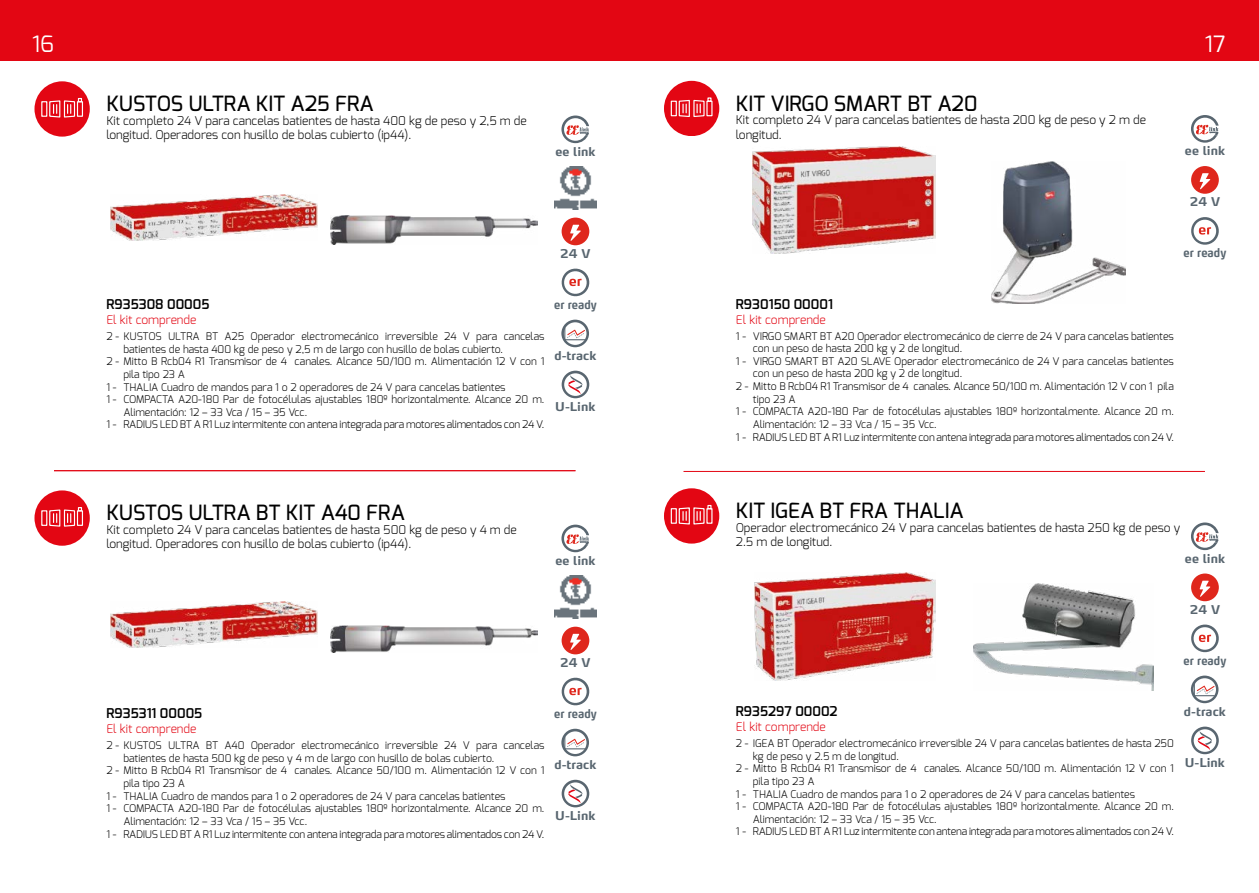
<style>
.page{position:relative;width:1259px;height:893px;background:#fff}
.page>*{position:absolute;margin:0;border:0;box-sizing:border-box;transform-origin:0 0}
.t1{font:22.5px "Exo";color:#fff}
.t2{font:500 21px "Exo";color:#000}
.t3{font:600 13.5px "Exo";color:#000}
.t4{font:300 12px/14.4px "Exo";color:#000}
.t5{font:700 12px "Max LF";color:#596670}
.t6{font:300 12px "Exo";color:#e30613}
.t7{font:700 12px "Max LF";color:#596670;scale:.89 1}
.t8{font:300 10.5px "Exo";color:#000}
.t9{font:300 10.5px "Exo";letter-spacing:-.02em;color:#000}
</style>
<div class="page">
<div style="left:0;top:0;width:629px;height:61px;background:#e30613"></div>
<div style="left:629px;top:0;width:630px;height:61px;background:#e30613"></div>
<img style="left:111px;top:195px;width:207px;height:45px">
<svg style="left:561px;top:116px;width:28px;height:27px"></svg>
<img style="left:554px;top:167px;width:43px;height:42px">
<div style="left:561px;top:218px;width:28px;height:27px;background:#df271c;border-radius:50%"></div>
<svg style="left:570px;top:225px;width:11px;height:16px"></svg>
<svg style="left:561px;top:269px;width:29px;height:28px"></svg>
<svg style="left:561px;top:320px;width:28px;height:27px"></svg>
<svg style="left:561px;top:371px;width:28px;height:27px"></svg>
<div style="left:34px;top:81px;width:56px;height:55px;background:#e30613;border-radius:50%"></div>
<div style="left:41px;top:101px;width:6px;height:16px;border:1px solid #fff"></div>
<div style="left:77px;top:101px;width:6px;height:16px;border:1px solid #fff"></div>
<svg style="left:49px;top:98px;width:33px;height:20px"></svg>
<img style="left:330px;top:216px;width:207px;height:29px">
<svg style="left:561px;top:525px;width:28px;height:27px"></svg>
<img style="left:554px;top:576px;width:43px;height:42px">
<div style="left:561px;top:627px;width:28px;height:27px;background:#df271c;border-radius:50%"></div>
<svg style="left:570px;top:634px;width:11px;height:16px"></svg>
<svg style="left:561px;top:678px;width:29px;height:28px"></svg>
<svg style="left:561px;top:729px;width:28px;height:27px"></svg>
<svg style="left:561px;top:780px;width:28px;height:27px"></svg>
<div style="left:34px;top:490px;width:56px;height:55px;background:#e30613;border-radius:50%"></div>
<div style="left:41px;top:510px;width:6px;height:16px;border:1px solid #fff"></div>
<div style="left:77px;top:510px;width:6px;height:16px;border:1px solid #fff"></div>
<svg style="left:49px;top:507px;width:33px;height:20px"></svg>
<hr style="left:54px;top:470px;width:521px;height:1px;background:#e30613">
<img style="left:330px;top:626px;width:207px;height:27px">
<hr style="left:683px;top:471px;width:522px;height:1px;background:#e30613">
<img style="left:111px;top:602px;width:207px;height:45px">
<svg style="left:1191px;top:522px;width:28px;height:28px"></svg>
<div style="left:1191px;top:573px;width:27px;height:28px;background:#df271c;border-radius:50%"></div>
<svg style="left:1199px;top:581px;width:11px;height:16px"></svg>
<svg style="left:1191px;top:625px;width:28px;height:28px"></svg>
<svg style="left:1190px;top:676px;width:28px;height:27px"></svg>
<svg style="left:1191px;top:727px;width:27px;height:27px"></svg>
<div style="left:664px;top:488px;width:55px;height:55px;background:#e30613;border-radius:50%"></div>
<div style="left:671px;top:508px;width:6px;height:16px;border:1px solid #fff"></div>
<div style="left:706px;top:508px;width:6px;height:16px;border:1px solid #fff"></div>
<svg style="left:678px;top:505px;width:33px;height:20px"></svg>
<img style="left:974px;top:583px;width:179px;height:108px">
<img style="left:754px;top:573px;width:181px;height:107px">
<img style="left:752px;top:146px;width:183px;height:108px">
<svg style="left:1191px;top:115px;width:28px;height:28px"></svg>
<div style="left:1191px;top:166px;width:27px;height:28px;background:#df271c;border-radius:50%"></div>
<svg style="left:1199px;top:173px;width:11px;height:16px"></svg>
<svg style="left:1191px;top:217px;width:28px;height:28px"></svg>
<div style="left:664px;top:81px;width:55px;height:55px;background:#e30613;border-radius:50%"></div>
<div style="left:671px;top:101px;width:6px;height:15px;border:1px solid #fff"></div>
<svg style="left:678px;top:97px;width:33px;height:20px"></svg>
<img style="left:992px;top:162px;width:133px;height:141px">
<h1 class="t1" style="left:32px;top:29px;width:24px">16</h1>
<h1 class="t1" style="left:1205px;top:29px;width:22px">17</h1>
<h2 class="t2" style="left:106px;top:90px;width:269px">KUSTOS ULTRA KIT A25 FRA</h2>
<p class="t4" style="left:106px;top:113px;width:422px">Kit completo 24 V para cancelas batientes de hasta 400 kg de peso y 2,5 m de longitud. Operadores con husillo de bolas cubierto (ip44).</p>
<p class="t5" style="left:555px;top:144px;width:41px">ee link</p>
<p class="t5" style="left:560px;top:246px;width:32px">24 V</p>
<p class="t3" style="left:106px;top:296px;width:105px">R935308 00005</p>
<p class="t8" style="left:106px;top:330px;width:439px">2 - KUSTOS ULTRA BT A25 Operador electromecánico irreversible 24 V para cancelas</p>
<p class="t8" style="left:123px;top:342px;width:381px">batientes de hasta 400 kg de peso y 2,5 m de largo con husillo de bolas cubierto.</p>
<p class="t8" style="left:106px;top:355px;width:440px">2 - Mitto B Rcb04 R1 Transmisor de 4 canales. Alcance 50/100 m. Alimentación 12 V con 1</p>
<p class="t8" style="left:123px;top:367px;width:63px">pila tipo 23 A</p>
<p class="t8" style="left:106px;top:380px;width:401px">1 - THALIA Cuadro de mandos para 1 o 2 operadores de 24 V para cancelas batientes</p>
<p class="t8" style="left:106px;top:393px;width:439px">1 - COMPACTA A20-180 Par de fotocélulas ajustables 180º horizontalmente. Alcance 20 m.</p>
<p class="t8" style="left:123px;top:405px;width:185px">Alimentación: 12 – 33 Vca / 15 – 35 Vcc.</p>
<p class="t9" style="left:106px;top:418px;width:439px">1 - RADIUS LED BT A R1 Luz intermitente con antena integrada para motores alimentados con 24 V.</p>
<p class="t6" style="left:106px;top:312px;width:91px">El kit comprende</p>
<p class="t7" style="left:554px;top:297px;width:49px">er ready</p>
<p class="t5" style="left:554px;top:348px;width:43px">d-track</p>
<p class="t5" style="left:555px;top:399px;width:42px">U-Link</p>
<h2 class="t2" style="left:106px;top:499px;width:300px">KUSTOS ULTRA BT KIT A40 FRA</h2>
<p class="t4" style="left:106px;top:522px;width:412px">Kit completo 24 V para cancelas batientes de hasta 500 kg de peso y 4 m de longitud. Operadores con husillo de bolas cubierto (ip44).</p>
<p class="t5" style="left:555px;top:553px;width:41px">ee link</p>
<p class="t5" style="left:560px;top:655px;width:32px">24 V</p>
<p class="t3" style="left:106px;top:705px;width:97px">R935311 00005</p>
<p class="t8" style="left:106px;top:739px;width:439px">2 - KUSTOS ULTRA BT A40 Operador electromecánico irreversible 24 V para cancelas</p>
<p class="t8" style="left:123px;top:751px;width:372px">batientes de hasta 500 kg de peso y 4 m de largo con husillo de bolas cubierto.</p>
<p class="t8" style="left:106px;top:764px;width:440px">2 - Mitto B Rcb04 R1 Transmisor de 4 canales. Alcance 50/100 m. Alimentación 12 V con 1</p>
<p class="t8" style="left:123px;top:776px;width:63px">pila tipo 23 A</p>
<p class="t8" style="left:106px;top:789px;width:401px">1 - THALIA Cuadro de mandos para 1 o 2 operadores de 24 V para cancelas batientes</p>
<p class="t8" style="left:106px;top:802px;width:439px">1 - COMPACTA A20-180 Par de fotocélulas ajustables 180º horizontalmente. Alcance 20 m.</p>
<p class="t8" style="left:123px;top:814px;width:185px">Alimentación: 12 – 33 Vca / 15 – 35 Vcc.</p>
<p class="t9" style="left:106px;top:827px;width:439px">1 - RADIUS LED BT A R1 Luz intermitente con antena integrada para motores alimentados con 24 V.</p>
<p class="t6" style="left:106px;top:721px;width:91px">El kit comprende</p>
<p class="t7" style="left:554px;top:706px;width:49px">er ready</p>
<p class="t5" style="left:554px;top:757px;width:43px">d-track</p>
<p class="t5" style="left:555px;top:808px;width:42px">U-Link</p>
<h2 class="t2" style="left:736px;top:89px;width:243px">KIT VIRGO SMART BT A20</h2>
<p class="t4" style="left:736px;top:113px;width:412px">Kit completo 24 V para cancelas batientes de hasta 200 kg de peso y 2 m de longitud.</p>
<p class="t5" style="left:1185px;top:143px;width:41px">ee link</p>
<p class="t5" style="left:1189px;top:194px;width:32px">24 V</p>
<p class="t7" style="left:1183px;top:245px;width:49px">er ready</p>
<p class="t3" style="left:736px;top:295px;width:99px">R930150 00001</p>
<p class="t8" style="left:736px;top:329px;width:439px">1 - VIRGO SMART BT A20 Operador electromecánico de cierre de 24 V para cancelas batientes</p>
<p class="t8" style="left:753px;top:342px;width:211px">con un peso de hasta 200 kg y 2 de longitud.</p>
<p class="t8" style="left:736px;top:354px;width:439px">1 - VIRGO SMART BT A20 SLAVE Operador electromecánico de 24 V para cancelas batientes</p>
<p class="t8" style="left:753px;top:367px;width:211px">con un peso de hasta 200 kg y 2 de longitud.</p>
<p class="t8" style="left:736px;top:380px;width:439px">2 - Mitto B Rcb04 R1 Transmisor de 4 canales. Alcance 50/100 m. Alimentación 12 V con 1 pila</p>
<p class="t8" style="left:753px;top:392px;width:44px">tipo 23 A</p>
<p class="t8" style="left:736px;top:405px;width:439px">1 - COMPACTA A20-180 Par de fotocélulas ajustables 180º horizontalmente. Alcance 20 m.</p>
<p class="t8" style="left:753px;top:417px;width:185px">Alimentación: 12 – 33 Vca / 15 – 35 Vcc.</p>
<p class="t9" style="left:736px;top:430px;width:439px">1 - RADIUS LED BT A R1 Luz intermitente con antena integrada para motores alimentados con 24 V.</p>
<p class="t6" style="left:736px;top:312px;width:91px">El kit comprende</p>
<h2 class="t2" style="left:736px;top:497px;width:229px">KIT IGEA BT FRA THALIA</h2>
<p class="t4" style="left:736px;top:520px;width:446px">Operador electromecánico 24 V para cancelas batientes de hasta 250 kg de peso y<br>2.5 m de longitud.</p>
<p class="t5" style="left:1185px;top:551px;width:41px">ee link</p>
<p class="t5" style="left:1189px;top:602px;width:32px">24 V</p>
<p class="t3" style="left:736px;top:702px;width:103px">R935297 00002</p>
<p class="t8" style="left:736px;top:736px;width:439px">2 - IGEA BT Operador electromecánico irreversible 24 V para cancelas batientes de hasta 250</p>
<p class="t8" style="left:753px;top:749px;width:147px">kg de peso y 2.5 m de longitud.</p>
<p class="t8" style="left:736px;top:762px;width:440px">2 - Mitto B Rcb04 R1 Transmisor de 4 canales. Alcance 50/100 m. Alimentación 12 V con 1</p>
<p class="t8" style="left:753px;top:774px;width:63px">pila tipo 23 A</p>
<p class="t8" style="left:736px;top:787px;width:401px">1 - THALIA Cuadro de mandos para 1 o 2 operadores de 24 V para cancelas batientes</p>
<p class="t8" style="left:736px;top:800px;width:439px">1 - COMPACTA A20-180 Par de fotocélulas ajustables 180º horizontalmente. Alcance 20 m.</p>
<p class="t8" style="left:753px;top:812px;width:185px">Alimentación: 12 – 33 Vca / 15 – 35 Vcc.</p>
<p class="t9" style="left:736px;top:825px;width:439px">1 - RADIUS LED BT A R1 Luz intermitente con antena integrada para motores alimentados con 24 V.</p>
<p class="t6" style="left:736px;top:719px;width:91px">El kit comprende</p>
<p class="t7" style="left:1183px;top:653px;width:49px">er ready</p>
<p class="t5" style="left:1184px;top:704px;width:43px">d-track</p>
<p class="t5" style="left:1184px;top:755px;width:42px">U-Link</p>
</div>
